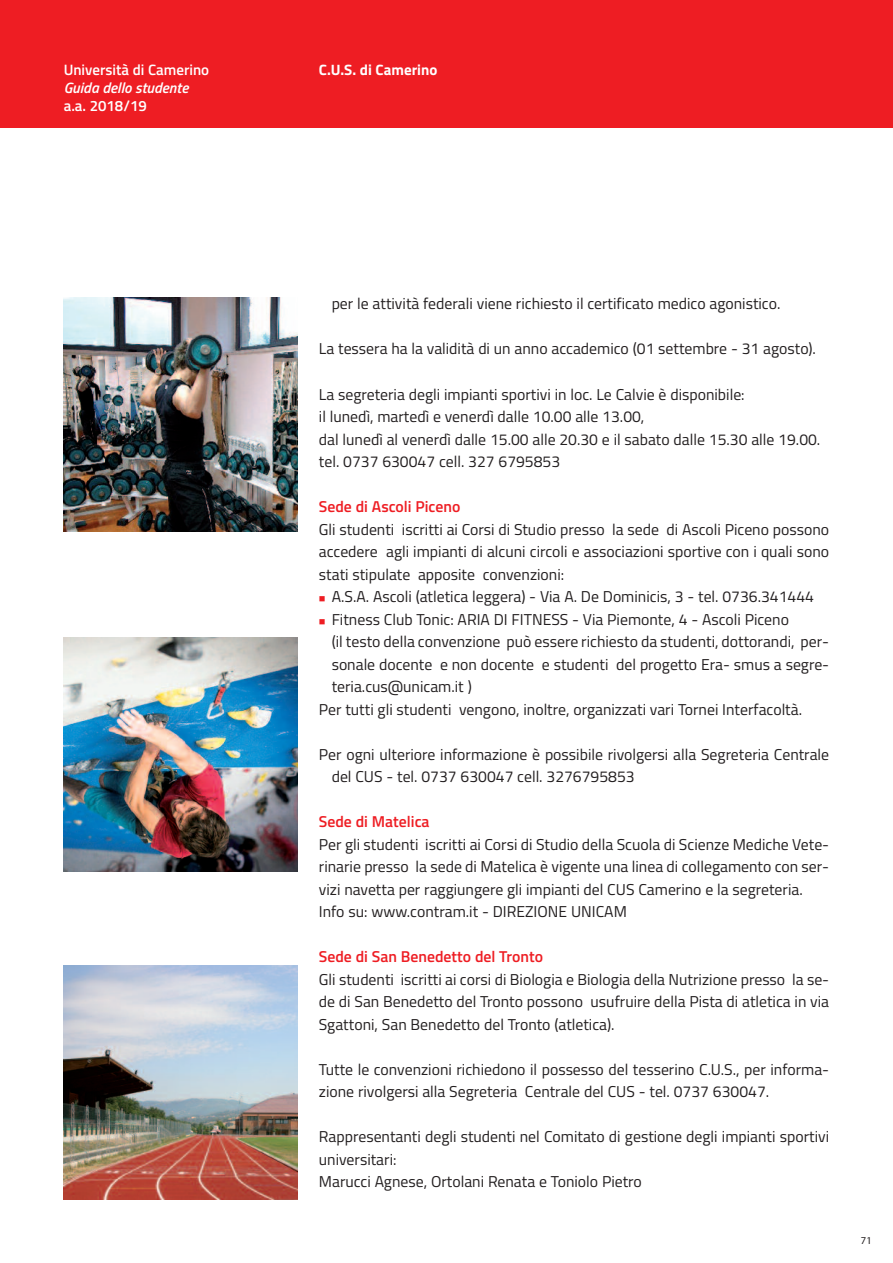
<style>
.page{position:relative;width:893px;height:1263px;background:#fff}
.page>*{position:absolute;margin:0;border:0;box-sizing:border-box;transform-origin:0 0}
.t1{font:15.75px/22.5px "Titillium";color:#231f20}
.t2{font:600 15.75px "Titillium";color:#ee1d23}
.t3{font:600 15px "Titillium";color:#fff}
.t4{font:italic 600 15px "Titillium";color:#fff}
.t5{font:700 15px "Titillium";color:#fff}
.t6{font:10.5px "Myriad";color:#231f20}
.s1{color:#ee1d23}
</style>
<div class="page">
<img style="left:64px;top:298px;width:234px;height:233px">
<div style="left:0;top:0;width:893px;height:128px;background:#ee1d23"></div>
<img style="left:64px;top:965px;width:234px;height:234px">
<img style="left:64px;top:638px;width:234px;height:234px">
<p class="t3" style="left:64px;top:64px;width:147px">Università di Camerino</p>
<p class="t4" style="left:64px;top:82px;width:126px">Guida dello studente</p>
<p class="t3" style="left:64px;top:100px;width:85px">a.a. 2018/19</p>
<p class="t5" style="left:319px;top:65px;width:120px">C.U.S. di Camerino</p>
<p class="t1" style="left:332px;top:294px;width:450px">per le attività federali viene richiesto il certificato medico agonistico.</p>
<p class="t1" style="left:319px;top:339px;width:498px">La tessera ha la validità di un anno accademico (01 settembre - 31 agosto).</p>
<p class="t1" style="left:319px;top:384px;width:503px">La segreteria degli impianti sportivi in loc. Le Calvie è disponibile:<br>il lunedì, martedì e venerdì dalle 10.00 alle 13.00,<br>dal lunedì al venerdì dalle 15.00 alle 20.30 e il sabato dalle 15.30 alle 19.00. tel. 0737 630047 cell. 327 6795853</p>
<p class="t2" style="left:319px;top:501px;width:143px">Sede di Ascoli Piceno</p>
<p class="t1" style="left:319px;top:519px;width:512px;text-align:justify">Gli studenti iscritti ai Corsi di Studio presso la sede di Ascoli Piceno possono accedere agli impianti di alcuni circoli e associazioni sportive con i quali sono stati stipulate apposite convenzioni:</p>
<p class="t1" style="left:319px;top:587px;width:497px"><span class="s1">■</span> A.S.A. Ascoli (atletica leggera) - Via A. De Dominicis, 3 - tel. 0736.341444</p>
<p class="t1" style="left:319px;top:609px;width:472px"><span class="s1">■</span> Fitness Club Tonic: ARIA DI FITNESS - Via Piemonte, 4 - Ascoli Piceno</p>
<p class="t1" style="left:332px;top:632px;width:499px">(il testo della convenzione può essere richiesto da studenti, dottorandi, per-</p>
<p class="t1" style="left:332px;top:654px;width:499px">sonale docente e non docente e studenti del progetto Era- smus a segre-</p>
<p class="t1" style="left:332px;top:677px;width:142px">teria.cus@unicam.it )</p>
<p class="t1" style="left:319px;top:699px;width:485px">Per tutti gli studenti vengono, inoltre, organizzati vari Tornei Interfacoltà.</p>
<p class="t1" style="left:332px;top:744px;width:499px;text-indent:-13px">Per ogni ulteriore informazione è possibile rivolgersi alla Segreteria Centrale del CUS - tel. 0737 630047 cell. 3276795853</p>
<p class="t2" style="left:319px;top:816px;width:112px">Sede di Matelica</p>
<p class="t1" style="left:319px;top:834px;width:512px">Per gli studenti iscritti ai Corsi di Studio della Scuola di Scienze Mediche Vete&shy;rinarie presso la sede di Matelica è vigente una linea di collegamento con ser&shy;vizi navetta per raggiungere gli impianti del CUS Camerino e la segreteria.<br>Info su: www.contram.it - DIREZIONE UNICAM</p>
<p class="t2" style="left:319px;top:951px;width:226px">Sede di San Benedetto del Tronto</p>
<p class="t1" style="left:319px;top:969px;width:512px;text-align:justify">Gli studenti iscritti ai corsi di Biologia e Biologia della Nutrizione presso la se&shy;de di San Benedetto del Tronto possono usufruire della Pista di atletica in via Sgattoni, San Benedetto del Tronto (atletica).</p>
<p class="t1" style="left:319px;top:1059px;width:512px">Tutte le convenzioni richiedono il possesso del tesserino C.U.S., per informa&shy;zione rivolgersi alla Segreteria Centrale del CUS - tel. 0737 630047.</p>
<p class="t1" style="left:319px;top:1127px;width:512px">Rappresentanti degli studenti nel Comitato di gestione degli impianti sportivi universitari:<br>Marucci Agnese, Ortolani Renata e Toniolo Pietro</p>
<p class="t6" style="left:861px;top:1237px;width:12px">71</p>
</div>
